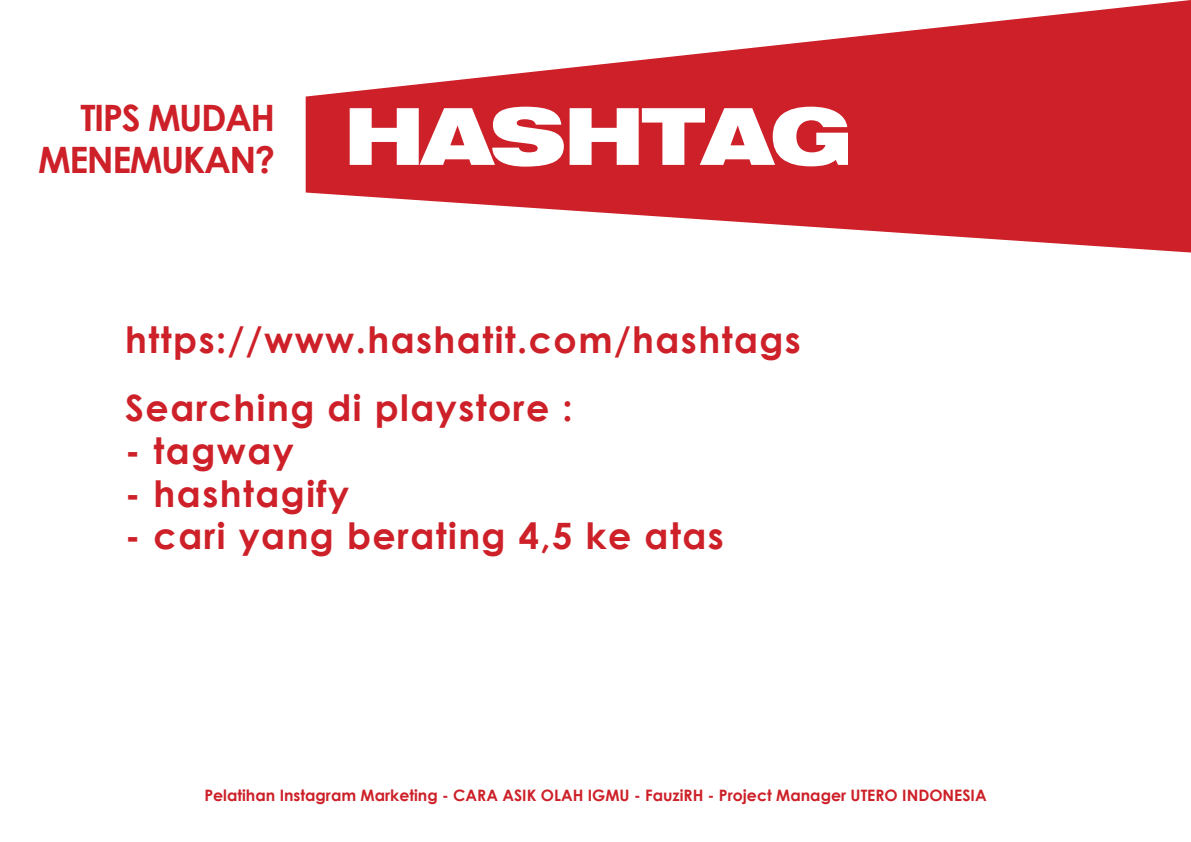
<style>
.page{position:relative;width:1191px;height:842px;background:#fff}
.page>*{position:absolute;margin:0;border:0;box-sizing:border-box;transform-origin:0 0}
.t1{font:900 expanded 78.6px "Swiss 721 BT";letter-spacing:-.04em;color:#fff}
.t2{font:700 36.4px/68.4px "Century Gothic";letter-spacing:.04em;color:#cd2028}
.t3{font:700 36.4px/42.8px "Century Gothic";letter-spacing:-.04em;color:#cd2028;text-align:right}
.t4{font:700 15.8px "Century Gothic";color:#cd2028}
</style>
<div class="page">
<svg style="left:306px;top:0;width:885px;height:253px;fill:#cd2028"></svg>
<p class="t3" style="left:38px;top:95px;width:239px">TIPS MUDAH<br>MENEMUKAN?</p>
<h1 class="t1" style="left:343px;top:89px;width:510px">HASHTAG</h1>
<p class="t2" style="left:125px;top:304px;width:677px">https://www.hashatit.com/hashtags<br>Searching di playstore :</p>
<p class="t2" style="left:125px;top:415px;width:170px">- tagway</p>
<p class="t2" style="left:125px;top:458px;width:225px">- hashtagify</p>
<p class="t2" style="left:125px;top:501px;width:600px">- cari yang berating 4,5 ke atas</p>
<p class="t4" style="left:204px;top:785px;width:784px">Pelatihan Instagram Marketing - CARA ASIK OLAH IGMU - FauziRH - Project Manager UTERO INDONESIA</p>
</div>
